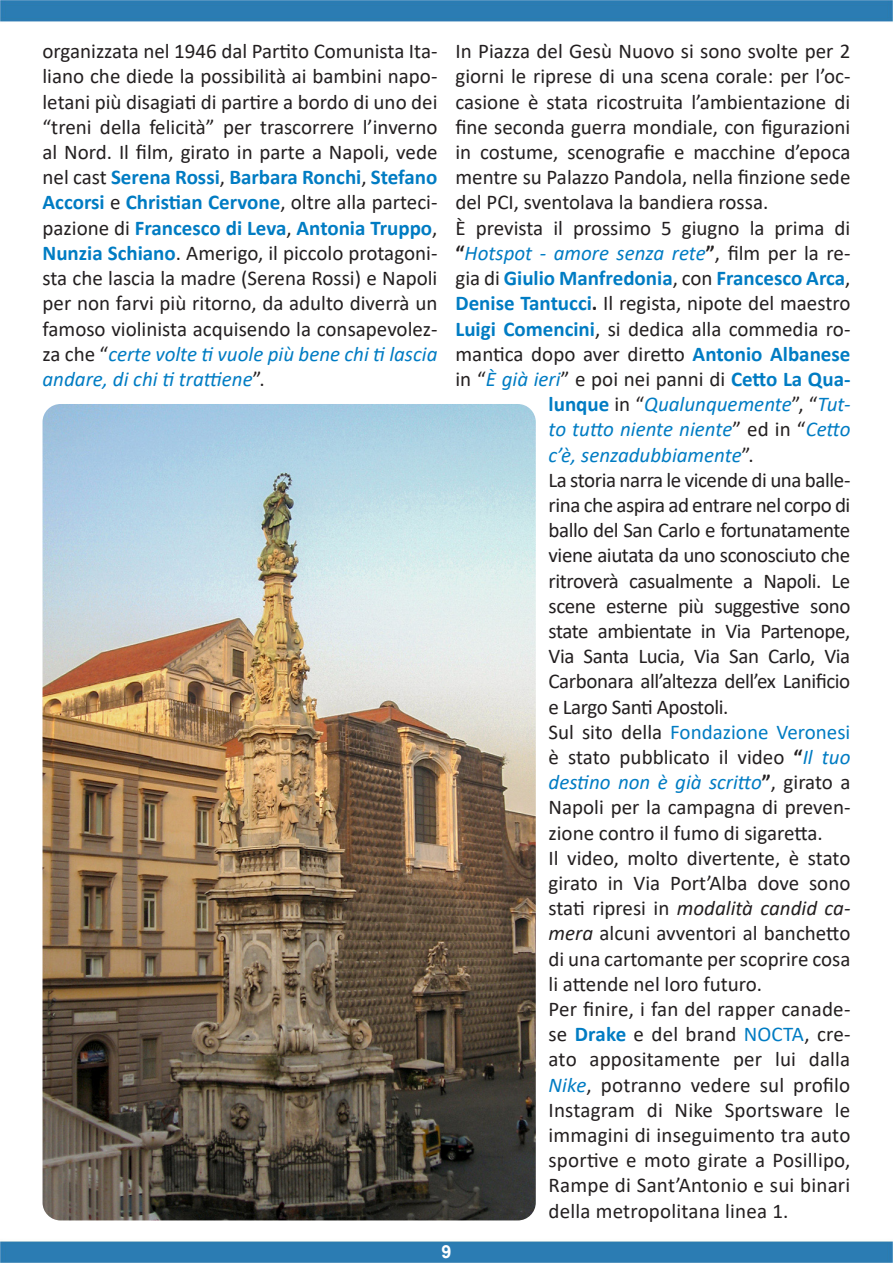
<style>
.page{position:relative;width:893px;height:1263px;background:#fff}
.page>*{position:absolute;margin:0;border:0;box-sizing:border-box;transform-origin:0 0}
.t1{font:21px/25.2px "Calibri";color:#231f20;text-align:justify}
.t2{font:italic 21px "Calibri";color:#007cc3}
.t3{font:700 21px "Calibri";color:#007cc3}
.Corpo_del_testo{font:700 18px "Arial";color:#fff}
.s1{font-weight:700;color:#007cc3}
.s2{font-style:italic;color:#007cc3}
.s3{font-weight:700;font-style:normal;color:#231f20}
.s4{font-style:normal;color:#231f20}
.s5{font-weight:400;color:#231f20}
.s6{font-weight:700}
.s7{font-weight:700;font-style:normal}
.s8{color:#007cc3}
.s9{font-style:italic}
</style>
<div class="page">
<img style="left:0;top:0;width:893px;height:1263px">
<img style="left:43px;top:404px;width:493px;height:816px">
<p class="t1" style="left:43px;top:38px;width:396px">organizzata nel 1946 dal Partito Comunista Ita&shy;liano che diede la possibilità ai bambini napo&shy;letani più disagiati di partire a bordo di uno dei “treni della felicità” per trascorrere l’inverno al Nord. Il film, girato in parte a Napoli, vede nel cast <span class="s1">Serena Rossi</span>, <span class="s1">Barbara Ronchi</span>, <span class="s1">Stefano Accorsi</span> e <span class="s1">Christian Cervone</span>, oltre alla parteci&shy;pazione di <span class="s1">Francesco di Leva</span>, <span class="s1">Antonia Truppo</span>, <span class="s1">Nunzia Schiano</span>. Amerigo, il piccolo protagoni&shy;sta che lascia la madre (Serena Rossi) e Napoli per non farvi più ritorno, da adulto diverrà un famoso violinista acquisendo la consapevolez&shy;za che “<span class="s2">certe volte ti vuole più bene chi ti lascia andare, di chi ti trattiene</span>”.</p>
<p class="t1" style="left:455px;top:38px;width:396px">In Piazza del Gesù Nuovo si sono svolte per 2 giorni le riprese di una scena corale: per l’oc&shy;casione è stata ricostruita l’ambientazione di fine seconda guerra mondiale, con figurazioni in costume, scenografie e macchine d’epoca mentre su Palazzo Pandola, nella finzione sede del PCI, sventolava la bandiera rossa.</p>
<p class="t1" style="left:455px;top:215px;width:396px">È prevista il prossimo 5 giugno la prima di</p>
<p class="t2" style="left:455px;top:238px;width:396px"><span class="s3">“</span>Hotspot - amore senza rete<span class="s3">”</span><span class="s4">, film per la re-</span></p>
<p class="t3" style="left:455px;top:263px;width:396px"><span class="s5">gia di</span> Giulio Manfredonia<span class="s5">, con</span> Francesco Arca<span class="s5">,</span></p>
<p class="t1" style="left:455px;top:290px;width:396px"><span class="s1">Denise Tantucci</span><span class="s6">.</span> Il regista, nipote del maestro</p>
<p class="t1" style="left:455px;top:315px;width:396px"><span class="s1">Luigi Comencini</span>, si dedica alla commedia ro-</p>
<p class="t1" style="left:455px;top:341px;width:396px">mantica dopo aver diretto <span class="s1">Antonio Albanese</span></p>
<p class="t1" style="left:455px;top:366px;width:396px">in “<span class="s2">È già ieri</span>” e poi nei panni di <span class="s1">Cetto La Qua-</span></p>
<p class="t2" style="left:549px;top:390px;width:303px"><span class="s7">lunque</span> <span class="s4">in “</span>Qualunquemente<span class="s4">”, “</span>Tut-</p>
<p class="t2" style="left:549px;top:415px;width:303px">to tutto niente niente<span class="s4">” ed in “</span>Cetto</p>
<p class="t2" style="left:549px;top:440px;width:207px">c’è, senzadubbiamente<span class="s4">”.</span></p>
<p class="t1" style="left:549px;top:467px;width:303px">La storia narra le vicende di una balle&shy;rina che aspira ad entrare nel corpo di ballo del San Carlo e fortunatamente viene aiutata da uno sconosciuto che ritroverà casualmente a Napoli. Le scene esterne più suggestive sono state ambientate in Via Partenope, Via Santa Lucia, Via San Carlo, Via Carbonara all’altezza dell’ex Lanificio e Largo Santi Apostoli.</p>
<p class="t1" style="left:549px;top:719px;width:303px">Sul sito della <span class="s8">Fondazione Veronesi </span>è stato pubblicato il video <span class="s6">“</span><span class="s2">Il tuo destino non è già scritto</span><span class="s6">”</span>, girato a Napoli per la campagna di preven&shy;zione contro il fumo di sigaretta.</p>
<p class="t1" style="left:549px;top:845px;width:303px">Il video, molto divertente, è stato girato in Via Port’Alba dove sono stati ripresi in <span class="s9">modalità candid ca&shy;mera</span> alcuni avventori al banchetto di una cartomante per scoprire cosa li attende nel loro futuro.</p>
<p class="t1" style="left:549px;top:996px;width:303px">Per finire, i fan del rapper canade&shy;se <span class="s1">Drake</span> e del brand <span class="s8">NOCTA</span>, cre&shy;ato appositamente per lui dalla <span class="s2">Nike</span>, potranno vedere sul profilo Instagram di Nike Sportsware le immagini di inseguimento tra auto sportive e moto girate a Posillipo, Rampe di Sant’Antonio e sui binari della metropolitana linea 1.</p>
<p class="Corpo_del_testo" style="left:441px;top:1238px;width:12px">9</p>
</div>
